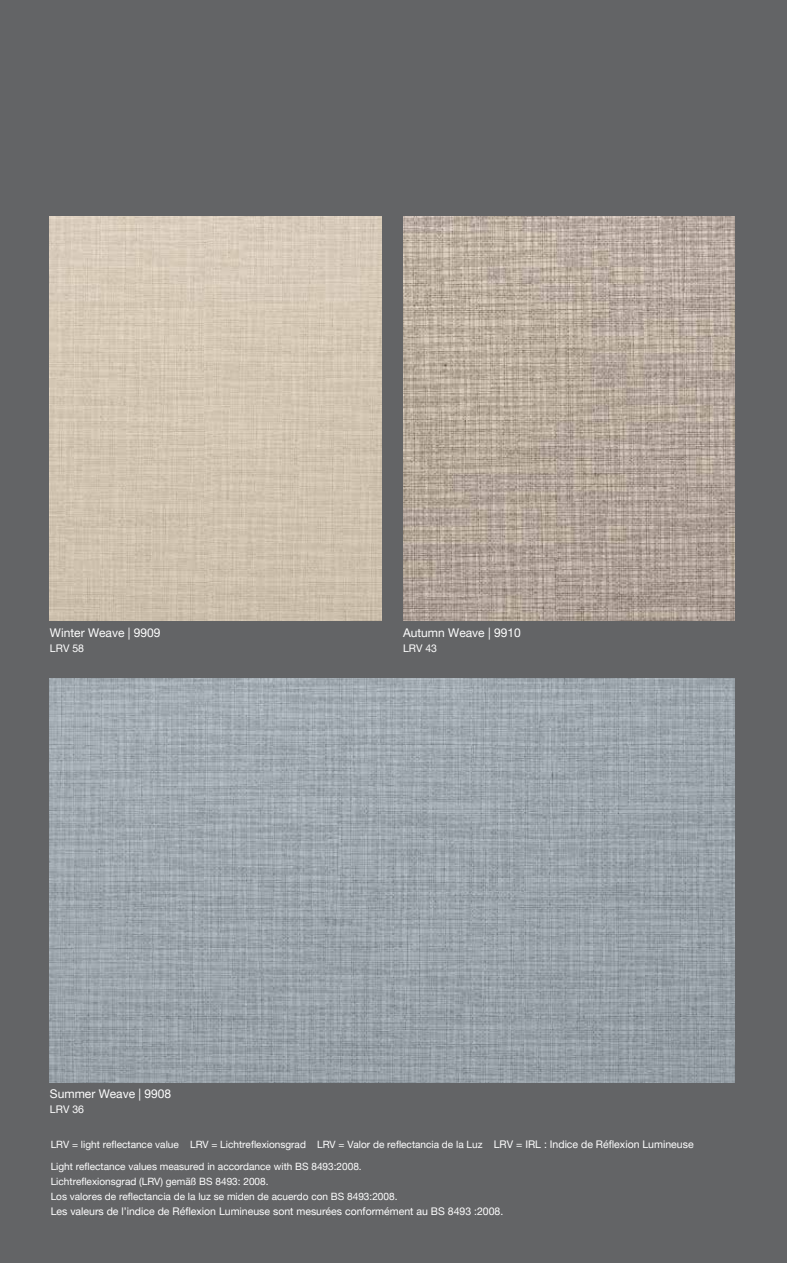
<style>
.page{position:relative;width:787px;height:1263px;background:#636466}
.page>*{position:absolute;margin:0;border:0;box-sizing:border-box;transform-origin:0 0}
.t1{font:12px "Helvetica Neue LT Pro";color:#fff}
.t2{font:10.5px "Helvetica Neue LT Pro";color:#fff}
.t3{font:10.05px/21.5px "Helvetica Neue LT Pro";color:#fff}
.s1{font-size:10.5px}
</style>
<div class="page">
<img style="left:50px;top:217px;width:332px;height:404px">
<img style="left:403px;top:217px;width:332px;height:404px">
<img style="left:50px;top:678px;width:685px;height:404px">
<p class="t1" style="left:50px;top:625px;width:112px">Winter Weave | 9909</p>
<p class="t2" style="left:50px;top:642px;width:36px">LRV 58</p>
<p class="t1" style="left:403px;top:625px;width:119px">Autumn Weave | 9910</p>
<p class="t2" style="left:403px;top:642px;width:36px">LRV 43</p>
<p class="t1" style="left:50px;top:1086px;width:123px">Summer Weave | 9908</p>
<p class="t2" style="left:50px;top:1103px;width:36px">LRV 36</p>
<p class="t3" style="left:51px;top:1134px;width:644px">LRV = light reflectance value LRV = Lichtreflexionsgrad LRV = Valor de reflectancia de la Luz <span class="s1">LRV = IRL : Indice de Réflexion Lumineuse<br></span>Light reflectance values measured in accordance with BS 8493:2008.</p>
<p class="t3" style="left:51px;top:1173px;width:348px;line-height:15px">Lichtreflexionsgrad (LRV) gemäß BS 8493: 2008.<br>Los valores de reflectancia de la luz se miden de acuerdo con BS 8493:2008.</p>
<p class="t2" style="left:51px;top:1204px;width:454px">Les valeurs de l’indice de Réflexion Lumineuse sont mesurées conformément au BS 8493 :2008.</p>
</div>
